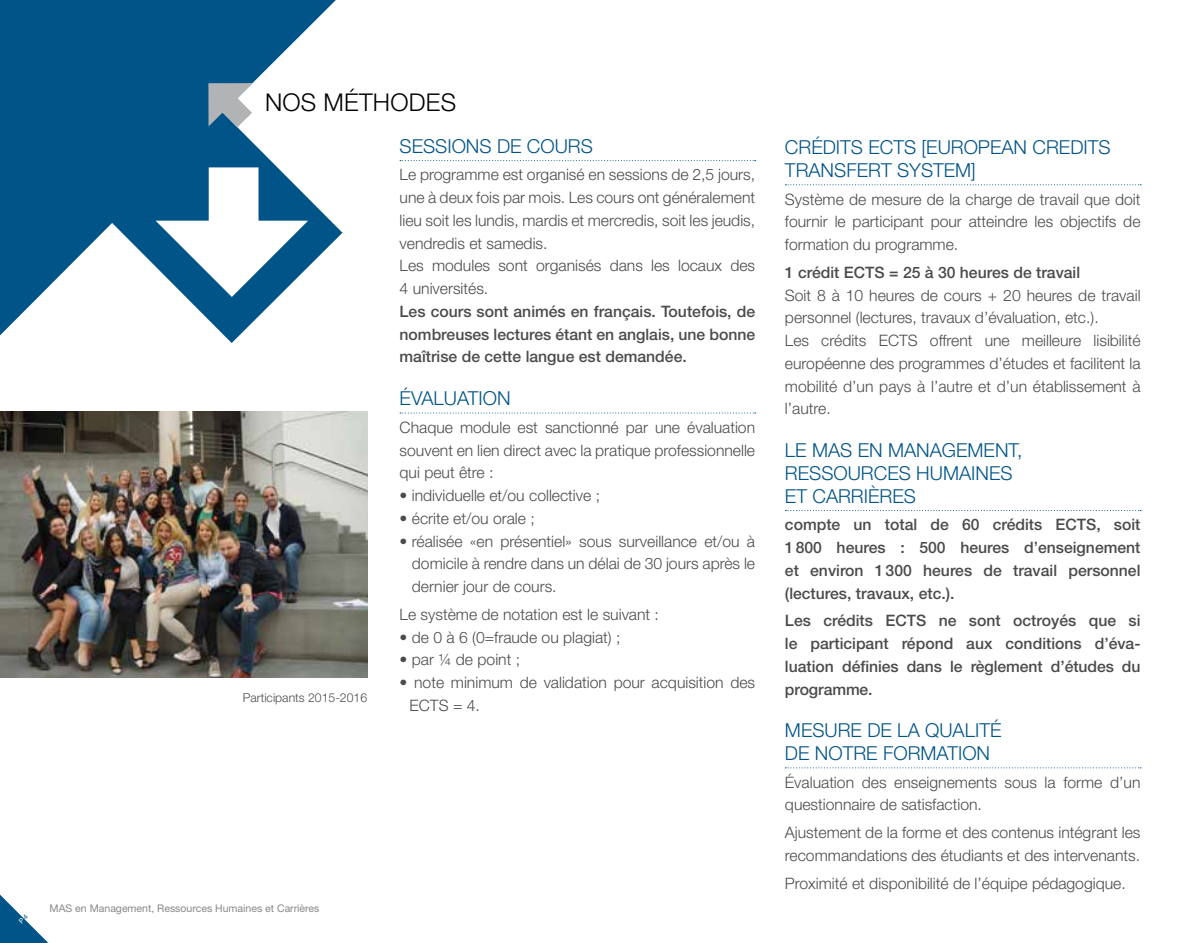
<style>
.page{position:relative;width:1191px;height:943px;background:#fff}
.page>*{position:absolute;margin:0;border:0;box-sizing:border-box;transform-origin:0 0}
.t1{font:300 24.5px "Helvetica Neue LT Std";letter-spacing:.01em;color:#000}
.t2{font:300 19.25px/22.8px "Helvetica Neue LT Std";color:#005487}
.t3{font:300 19.25px/22.8px "Helvetica Neue";color:#005487}
.t4{font:300 15.75px/22.8px "Helvetica Neue LT Std";color:#4b4b4d}
.t5{font:500 15.75px/22.8px "Helvetica Neue LT Std";color:#4b4b4d;text-align:justify}
.t6{font:300 12.25px "Helvetica Neue LT Std";color:#4b4b4d}
.t7{font:10.5px "Helvetica Neue LT Std";color:#87888a}
</style>
<div class="page">
<img style="left:0;top:412px;width:367px;height:265px">
<svg style="left:400px;top:160px;width:355px;height:1px"></svg>
<svg style="left:400px;top:412px;width:355px;height:1px"></svg>
<svg style="left:785px;top:184px;width:356px;height:1px"></svg>
<svg style="left:785px;top:510px;width:356px;height:1px"></svg>
<svg style="left:785px;top:767px;width:356px;height:1px"></svg>
<svg style="left:0;top:0;width:342px;height:343px;fill:#005487"></svg>
<svg style="left:207px;top:82px;width:48px;height:47px"></svg>
<svg style="left:156px;top:167px;width:152px;height:130px"></svg>
<svg style="left:0;top:894px;width:48px;height:49px"></svg>
<h1 class="t1" style="left:265px;top:87px;width:193px">NOS MÉTHODES</h1>
<p class="t6" style="left:243px;top:689px;width:126px">Participants 2015-2016</p>
<p class="t2" style="left:399px;top:134px;width:195px">SESSIONS DE COURS</p>
<p class="t4" style="left:399px;top:163px;width:357px">Le programme est organisé en sessions de 2,5 jours, une à deux fois par mois. Les cours ont généralement lieu soit les lundis, mardis et mercredis, soit les jeudis, vendredis et samedis.<br>Les modules sont organisés dans les locaux des 4 universités.</p>
<p class="t5" style="left:399px;top:300px;width:357px">Les cours sont animés en français. Toutefois, de nombreuses lectures étant en anglais, une bonne maîtrise de cette langue est demandée.</p>
<p class="t2" style="left:399px;top:386px;width:113px">ÉVALUATION</p>
<p class="t4" style="left:399px;top:415px;width:357px;text-align:justify">Chaque module est sanctionné par une évaluation souvent en lien direct avec la pratique professionnelle qui peut être :</p>
<p class="t4" style="left:399px;top:484px;width:202px">• individuelle et/ou collective ;</p>
<p class="t4" style="left:399px;top:506px;width:137px">• écrite et/ou orale ;</p>
<p class="t4" style="left:412px;top:529px;width:345px;text-align:justify;text-indent:-12px">• réalisée «en présentiel» sous surveillance et/ou à domicile à rendre dans un délai de 30 jours après le dernier jour de cours.</p>
<p class="t4" style="left:399px;top:602px;width:261px">Le système de notation est le suivant :</p>
<p class="t4" style="left:399px;top:625px;width:222px">• de 0 à 6 (0=fraude ou plagiat) ;</p>
<p class="t4" style="left:399px;top:648px;width:122px">• par ¼ de point ;</p>
<p class="t4" style="left:409px;top:670px;width:347px;text-indent:-10px">• note minimum de validation pour acquisition des<br>ECTS = 4.</p>
<p class="t7" style="left:50px;top:901px;width:271px">MAS en Management, Ressources Humaines et Carrières</p>
<p class="t3" style="left:785px;top:135px;width:327px">CRÉDITS ECTS [EUROPEAN CREDITS<br>TRANSFERT SYSTEM]</p>
<p class="t4" style="left:785px;top:187px;width:357px;text-align:justify">Système de mesure de la charge de travail que doit fournir le participant pour atteindre les objectifs de formation du programme.</p>
<p class="t5" style="left:785px;top:261px;width:297px">1 crédit ECTS = 25 à 30 heures de travail</p>
<p class="t4" style="left:785px;top:283px;width:357px">Soit 8 à 10 heures de cours + 20 heures de travail personnel (lectures, travaux d’évaluation, etc.).<br>Les crédits ECTS offrent une meilleure lisibilité européenne des programmes d’études et facilitent la mobilité d’un pays à l’autre et d’un établissement à l’autre.</p>
<p class="t2" style="left:785px;top:438px;width:239px">LE MAS EN MANAGEMENT,<br>RESSOURCES HUMAINES<br>ET CARRIÈRES</p>
<p class="t5" style="left:785px;top:513px;width:357px">compte un total de 60 crédits ECTS, soit 1800 heures : 500 heures d’enseignement et environ 1300 heures de travail personnel (lectures, travaux, etc.).</p>
<p class="t5" style="left:785px;top:609px;width:357px">Les crédits ECTS ne sont octroyés que si le participant répond aux conditions d’éva&shy;luation définies dans le règlement d’études du programme.</p>
<p class="t2" style="left:785px;top:718px;width:218px">MESURE DE LA QUALITÉ<br>DE NOTRE FORMATION</p>
<p class="t4" style="left:785px;top:770px;width:357px">Évaluation des enseignements sous la forme d’un questionnaire de satisfaction.</p>
<p class="t4" style="left:785px;top:820px;width:357px">Ajustement de la forme et des contenus intégrant les recommandations des étudiants et des intervenants.</p>
<p class="t4" style="left:785px;top:871px;width:342px">Proximité et disponibilité de l’équipe pédagogique.</p>
</div>
